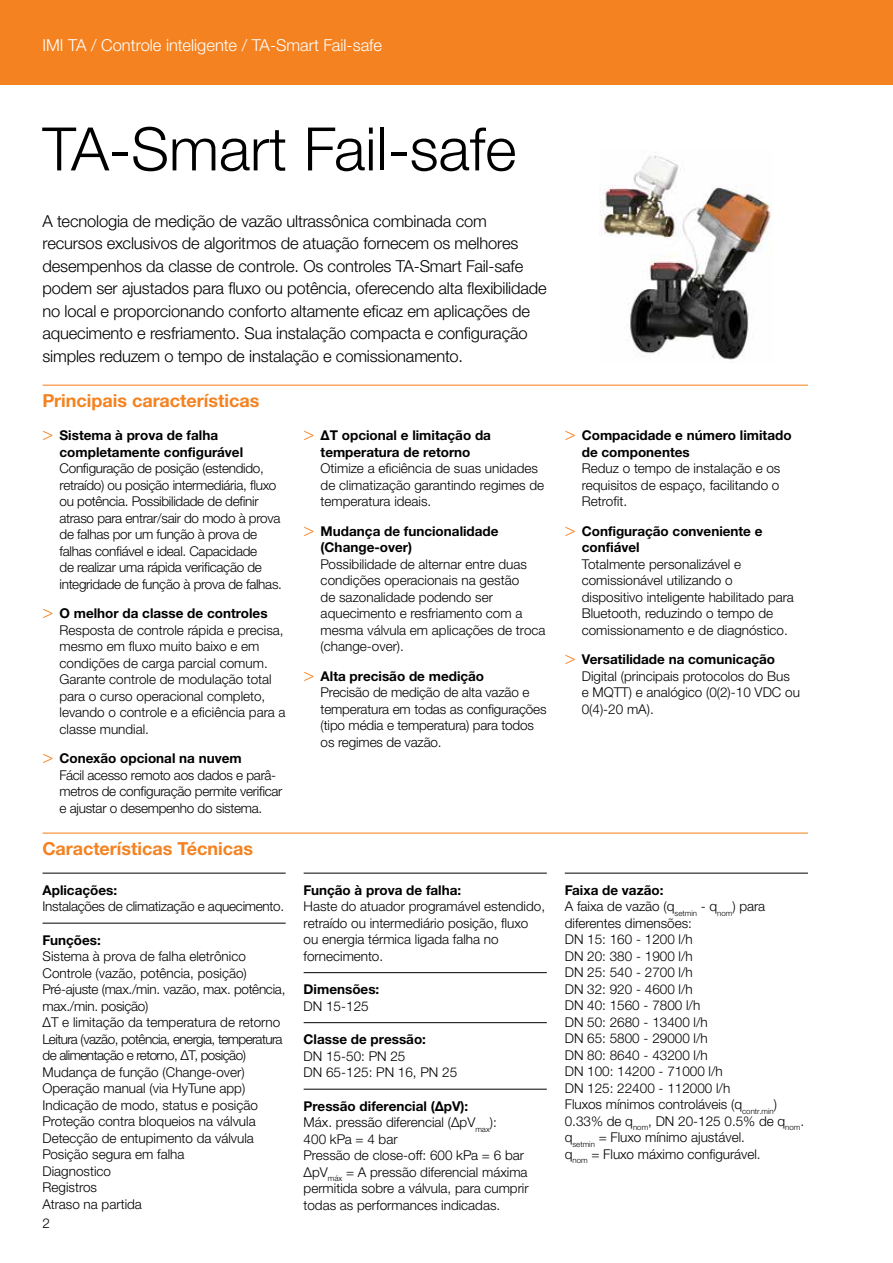
<style>
.page{position:relative;width:893px;height:1263px;background:#fff}
.page>*{position:absolute;margin:0;border:0;box-sizing:border-box;transform-origin:0 0}
.t1{font:300 60px "Helvetica Neue LTW1 G";color:#000}
.t2{font:700 18px "Helvetica Neue LTW1 G";color:#f58220}
.t3{font:300 16.5px/22.5px "Helvetica Neue LTW1 G";letter-spacing:-.01em;color:#000}
.t4{font:300 16.5px "Helvetica Neue LTW1 G";color:#fff}
.t5{font:300 13.5px/16.5px "Helvetica Neue LTW1 G";color:#000}
.t6{font:300 13.5px/16.5px "Helvetica Neue LTW1 G";letter-spacing:-.02em;color:#000}
.t7{font:700 13.5px/16.5px "Helvetica Neue LTW1 G";color:#000}
.s1{font-family:"Helvetica Neue LT Std";font-weight:300;font-size:18px;color:#f58220}
.s2{font-family:"Helvetica Neue LT Std";font-size:18px;color:#f58220}
.s3{font-weight:700}
</style>
<div class="page">
<div style="left:0;top:0;width:893px;height:85px;background:#f58220"></div>
<hr style="left:43px;top:385px;width:765px;height:1px;background:#f58220">
<hr style="left:43px;top:832px;width:765px;height:2px;background:#f58220">
<hr style="left:43px;top:873px;width:243px;height:1px;background:#000">
<hr style="left:43px;top:923px;width:243px;height:1px;background:#000">
<hr style="left:304px;top:873px;width:243px;height:1px;background:#000">
<hr style="left:304px;top:972px;width:243px;height:1px;background:#000">
<hr style="left:304px;top:1022px;width:243px;height:1px;background:#000">
<hr style="left:304px;top:1089px;width:243px;height:1px;background:#000">
<hr style="left:565px;top:873px;width:243px;height:1px;background:#000">
<img style="left:599px;top:155px;width:173px;height:205px">
<p class="t4" style="left:43px;top:35px;width:341px">IMI TA / Controle inteligente / TA-Smart Fail-safe</p>
<h1 class="t1" style="left:43px;top:112px;width:475px">TA-Smart Fail-safe</h1>
<p class="t3" style="left:43px;top:210px;width:506px">A tecnologia de medição de vazão ultrassônica combinada com recursos exclusivos de algoritmos de atuação fornecem os melhores desempenhos da classe de controle. Os controles TA-Smart Fail-safe podem ser ajustados para fluxo ou potência, oferecendo alta flexibilidade no local e proporcionando conforto altamente eficaz em aplicações de aquecimento e resfriamento. Sua instalação compacta e configuração simples reduzem o tempo de instalação e comissionamento.</p>
<h2 class="t2" style="left:43px;top:389px;width:218px">Principais características</h2>
<p class="t7" style="left:60px;top:427px;width:185px;text-indent:-17px"><span class="s1">&gt;</span> Sistema à prova de falha completamente configurável</p>
<p class="t6" style="left:60px;top:460px;width:224px">Configuração de posição (estendido, retraído) ou posição intermediária, fluxo ou potência. Possibilidade de definir atraso para entrar/sair do modo à prova de falhas por um função à prova de falhas confiável e ideal. Capacidade<br>de realizar uma rápida verificação de integridade de função à prova de falhas.</p>
<p class="t5" style="left:60px;top:605px;width:227px;text-indent:-17px"><span class="s2">&gt;</span> <span class="s3">O melhor da classe de controles<br></span>Resposta de controle rápida e precisa, mesmo em fluxo muito baixo e em condições de carga parcial comum.<br>Garante controle de modulação total para o curso operacional completo, levando o controle e a eficiência para a classe mundial.</p>
<p class="t6" style="left:60px;top:750px;width:224px;text-indent:-17px"><span class="s2">&gt;</span> <span class="s3">Conexão opcional na nuvem<br></span>Fácil acesso remoto aos dados e parâ&shy;metros de configuração permite verificar e ajustar o desempenho do sistema.</p>
<p class="t7" style="left:304px;top:427px;width:189px;text-align:center"><span class="s1">&gt;</span> ΔT opcional e limitação da temperatura de retorno</p>
<p class="t5" style="left:321px;top:460px;width:225px">Otimize a eficiência de suas unidades de climatização garantindo regimes de temperatura ideais.</p>
<p class="t7" style="left:321px;top:523px;width:179px;text-indent:-17px"><span class="s1">&gt;</span> Mudança de funcionalidade (Change-over)</p>
<p class="t5" style="left:321px;top:556px;width:226px">Possibilidade de alternar entre duas condições operacionais na gestão<br>de sazonalidade podendo ser aquecimento e resfriamento com a mesma válvula em aplicações de troca (change-over).</p>
<p class="t5" style="left:321px;top:667px;width:227px;text-indent:-17px"><span class="s2">&gt;</span> <span class="s3">Alta precisão de medição<br></span>Precisão de medição de alta vazão e temperatura em todas as configurações (tipo média e temperatura) para todos os regimes de vazão.</p>
<h2 class="t2" style="left:43px;top:837px;width:212px">Características Técnicas</h2>
<p class="t7" style="left:43px;top:882px;width:76px">Aplicações:</p>
<p class="t6" style="left:43px;top:898px;width:243px">Instalações de climatização e aquecimento.</p>
<p class="t7" style="left:43px;top:932px;width:60px">Funções:</p>
<p class="t5" style="left:43px;top:948px;width:244px">Sistema à prova de falha eletrônico<br>Controle (vazão, potência, posição)<br>Pré-ajuste (max./min. vazão, max. potência, max./min. posição)<br>ΔT e limitação da temperatura de retorno<br>Leitura (vazão, potência, energia, temperatura de alimentação e retorno, ΔT, posição)<br>Mudança de função (Change-over)<br>Operação manual (via HyTune app)<br>Indicação de modo, status e posição<br>Proteção contra bloqueios na válvula<br>Detecção de entupimento da válvula<br>Posição segura em falha<br>Diagnostico<br>Registros<br>Atraso na partida</p>
<p class="t5" style="left:43px;top:1215px;width:9px">2</p>
<p class="t7" style="left:304px;top:882px;width:159px">Função à prova de falha:</p>
<p class="t5" style="left:304px;top:898px;width:243px">Haste do atuador programável estendido, retraído ou intermediário posição, fluxo ou energia térmica ligada falha no fornecimento.</p>
<p class="t7" style="left:304px;top:981px;width:77px">Dimensões:</p>
<p class="t5" style="left:304px;top:998px;width:67px">DN 15-125</p>
<p class="t7" style="left:304px;top:1031px;width:124px">Classe de pressão:</p>
<p class="t5" style="left:304px;top:1048px;width:155px">DN 15-50: PN 25<br>DN 65-125: PN 16, PN 25</p>
<p class="t5" style="left:304px;top:1098px;width:227px"><span class="s3">Pressão diferencial (ΔpV):<br></span>Máx. pressão diferencial (ΔpV<sub>max</sub>):<br>400 kPa = 4 bar<br>Pressão de close-off: 600 kPa = 6 bar<br>ΔpV<sub>máx</sub> = A pressão diferencial máxima permitida sobre a válvula, para cumprir todas as performances indicadas.</p>
<p class="t7" style="left:582px;top:427px;width:211px;text-indent:-17px"><span class="s1">&gt;</span> Compacidade e número limitado de componentes</p>
<p class="t5" style="left:582px;top:460px;width:200px;text-align:justify">Reduz o tempo de instalação e os requisitos de espaço, facilitando o Retrofit.</p>
<p class="t7" style="left:582px;top:523px;width:182px;text-indent:-17px"><span class="s1">&gt;</span> Configuração conveniente e confiável</p>
<p class="t5" style="left:582px;top:556px;width:214px">Totalmente personalizável e comissionável utilizando o dispositivo inteligente habilitado para Bluetooth, reduzindo o tempo de comissionamento e de diagnóstico.</p>
<p class="t5" style="left:582px;top:651px;width:220px;text-indent:-17px"><span class="s2">&gt;</span> <span class="s3">Versatilidade na comunicação<br></span>Digital (principais protocolos do Bus e MQTT) e analógico (0(2)-10 VDC ou<br>0(4)-20 mA).</p>
<p class="t5" style="left:565px;top:882px;width:241px"><span class="s3">Faixa de vazão:<br></span>A faixa de vazão (q<sub>setmin</sub> - q<sub>nom</sub>) para diferentes dimensões:<br>DN 15: 160 - 1200 l/h<br>DN 20: 380 - 1900 l/h<br>DN 25: 540 - 2700 l/h<br>DN 32: 920 - 4600 l/h<br>DN 40: 1560 - 7800 l/h<br>DN 50: 2680 - 13400 l/h<br>DN 65: 5800 - 29000 l/h<br>DN 80: 8640 - 43200 l/h<br>DN 100: 14200 - 71000 l/h<br>DN 125: 22400 - 112000 l/h<br>Fluxos mínimos controláveis (q<sub>contr.min</sub>)<br>0.33% de q<sub>nom</sub>, DN 20-125 0.5% de q<sub>nom</sub>. q<sub>setmin</sub> = Fluxo mínimo ajustável.<br>q<sub>nom</sub> = Fluxo máximo configurável.</p>
</div>
